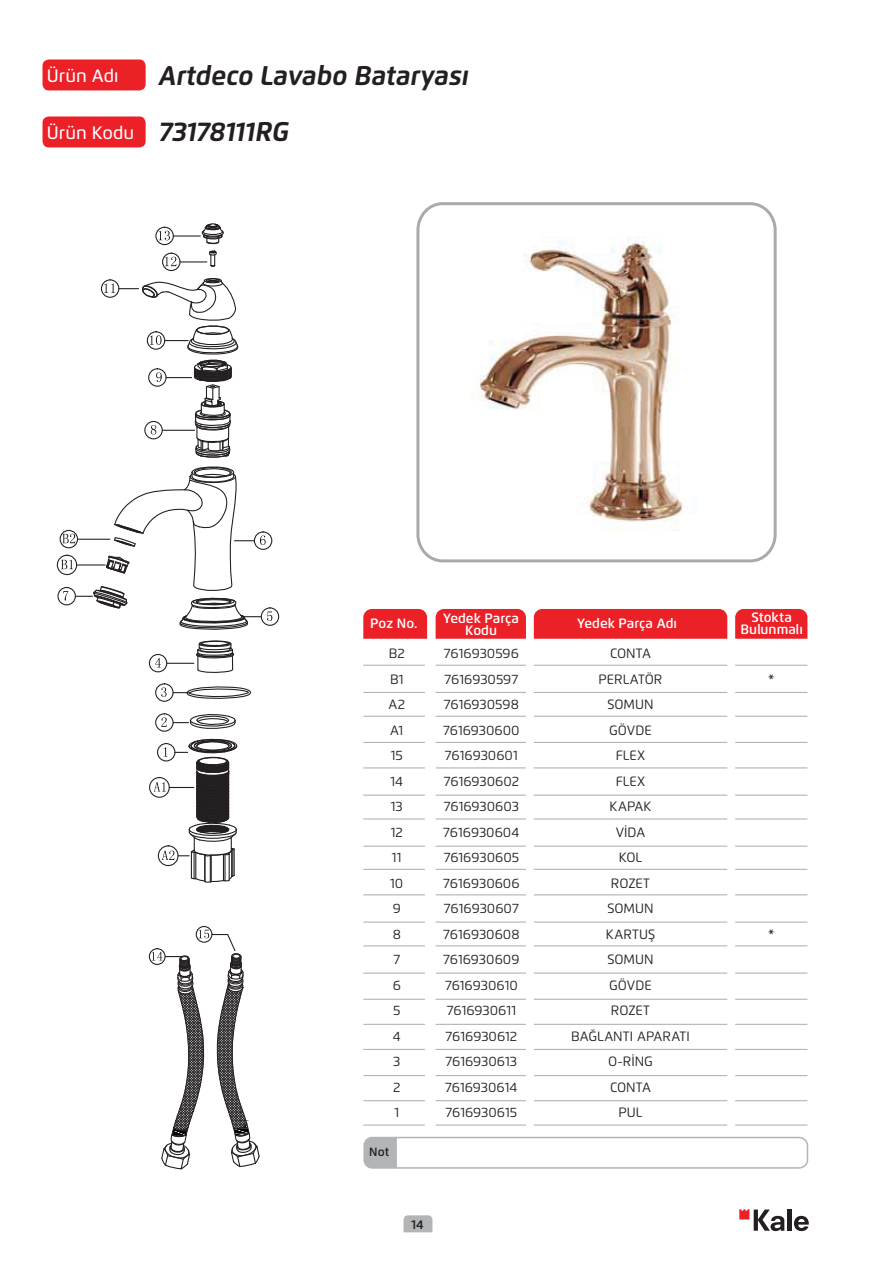
<style>
.page{position:relative;width:893px;height:1263px;background:#fff}
.page>*{position:absolute;margin:0;border:0;box-sizing:border-box;transform-origin:0 0}
.t1{font:italic 700 27px/56.4px "Flexo";letter-spacing:-.01em;color:#231f20}
.t2{font:500 18px "Flexo";color:#fff}
.t3{font:13.5px/25.5px "Flexo";color:#231f20;text-align:center}
.t4{font:600 13.5px/12px "Flexo";color:#fff;text-align:center}
.t5{font:600 12.75px "Flexo";color:#231f20}
.t6{font:600 12px "Flexo";color:#231f20}
.s1{font-weight:500;font-style:normal;font-size:18px;color:#fff}
</style>
<div class="page">
<svg style="left:404px;top:1215px;width:28px;height:17px"></svg>
<svg style="left:739px;top:1209px;width:45px;height:22px"></svg>
<hr style="left:787px;top:1209px;width:4px;height:22px;background:#231f20">
<svg style="left:794px;top:1216px;width:15px;height:15px"></svg>
<div style="left:43px;top:59px;width:103px;height:31px;background:#ec2027;border-radius:6px"></div>
<div style="left:43px;top:116px;width:103px;height:31px;background:#ec2027;border-radius:6px"></div>
<div style="left:149px;top:948px;width:17px;height:17px;border:1px solid #231f20;border-radius:50%"></div>
<div style="left:196px;top:926px;width:16px;height:17px;border:1px solid #231f20;border-radius:50%"></div>
<svg style="left:152px;top:930px;width:108px;height:240px"></svg>
<svg style="left:363px;top:1136px;width:446px;height:33px"></svg>
<div style="left:363px;top:609px;width:64px;height:30px;background:#ec2027"></div>
<div style="left:436px;top:609px;width:90px;height:30px;background:#ec2027"></div>
<div style="left:534px;top:609px;width:193px;height:30px;background:#ec2027"></div>
<div style="left:735px;top:609px;width:72px;height:30px;background:#ec2027"></div>
<hr style="left:363px;top:665px;width:62px;height:1px;background:#b2b4b6">
<hr style="left:436px;top:665px;width:90px;height:1px;background:#b2b4b6">
<hr style="left:534px;top:665px;width:193px;height:1px;background:#b2b4b6">
<hr style="left:735px;top:665px;width:72px;height:1px;background:#b2b4b6">
<hr style="left:363px;top:767px;width:62px;height:1px;background:#b2b4b6">
<hr style="left:436px;top:767px;width:90px;height:1px;background:#b2b4b6">
<hr style="left:534px;top:767px;width:193px;height:1px;background:#b2b4b6">
<hr style="left:735px;top:767px;width:72px;height:1px;background:#b2b4b6">
<hr style="left:363px;top:894px;width:62px;height:1px;background:#b2b4b6">
<hr style="left:436px;top:894px;width:90px;height:1px;background:#b2b4b6">
<hr style="left:534px;top:894px;width:193px;height:1px;background:#b2b4b6">
<hr style="left:735px;top:894px;width:72px;height:1px;background:#b2b4b6">
<hr style="left:363px;top:716px;width:62px;height:1px;background:#b2b4b6">
<hr style="left:436px;top:716px;width:90px;height:1px;background:#b2b4b6">
<hr style="left:534px;top:716px;width:193px;height:1px;background:#b2b4b6">
<hr style="left:735px;top:716px;width:72px;height:1px;background:#b2b4b6">
<hr style="left:363px;top:818px;width:62px;height:1px;background:#b2b4b6">
<hr style="left:436px;top:818px;width:90px;height:1px;background:#b2b4b6">
<hr style="left:534px;top:818px;width:193px;height:1px;background:#b2b4b6">
<hr style="left:735px;top:818px;width:72px;height:1px;background:#b2b4b6">
<hr style="left:363px;top:945px;width:62px;height:1px;background:#b2b4b6">
<hr style="left:436px;top:945px;width:90px;height:1px;background:#b2b4b6">
<hr style="left:534px;top:945px;width:193px;height:1px;background:#b2b4b6">
<hr style="left:735px;top:945px;width:72px;height:1px;background:#b2b4b6">
<hr style="left:363px;top:692px;width:62px;height:1px;background:#b2b4b6">
<hr style="left:436px;top:692px;width:90px;height:1px;background:#b2b4b6">
<hr style="left:534px;top:692px;width:193px;height:1px;background:#b2b4b6">
<hr style="left:735px;top:692px;width:72px;height:1px;background:#b2b4b6">
<hr style="left:363px;top:794px;width:62px;height:2px;background:#b2b4b6">
<hr style="left:436px;top:794px;width:90px;height:2px;background:#b2b4b6">
<hr style="left:534px;top:794px;width:193px;height:2px;background:#b2b4b6">
<hr style="left:735px;top:794px;width:72px;height:2px;background:#b2b4b6">
<hr style="left:363px;top:921px;width:62px;height:2px;background:#b2b4b6">
<hr style="left:436px;top:921px;width:90px;height:2px;background:#b2b4b6">
<hr style="left:534px;top:921px;width:193px;height:2px;background:#b2b4b6">
<hr style="left:735px;top:921px;width:72px;height:2px;background:#b2b4b6">
<hr style="left:363px;top:742px;width:62px;height:1px;background:#b2b4b6">
<hr style="left:436px;top:742px;width:90px;height:1px;background:#b2b4b6">
<hr style="left:534px;top:742px;width:193px;height:1px;background:#b2b4b6">
<hr style="left:735px;top:742px;width:72px;height:1px;background:#b2b4b6">
<hr style="left:363px;top:869px;width:62px;height:1px;background:#b2b4b6">
<hr style="left:436px;top:869px;width:90px;height:1px;background:#b2b4b6">
<hr style="left:534px;top:869px;width:193px;height:1px;background:#b2b4b6">
<hr style="left:735px;top:869px;width:72px;height:1px;background:#b2b4b6">
<hr style="left:363px;top:846px;width:62px;height:1px;background:#b2b4b6">
<hr style="left:436px;top:846px;width:90px;height:1px;background:#b2b4b6">
<hr style="left:534px;top:846px;width:193px;height:1px;background:#b2b4b6">
<hr style="left:735px;top:846px;width:72px;height:1px;background:#b2b4b6">
<hr style="left:363px;top:972px;width:62px;height:2px;background:#b2b4b6">
<hr style="left:436px;top:972px;width:90px;height:2px;background:#b2b4b6">
<hr style="left:534px;top:972px;width:193px;height:2px;background:#b2b4b6">
<hr style="left:735px;top:972px;width:72px;height:2px;background:#b2b4b6">
<hr style="left:363px;top:1049px;width:62px;height:1px;background:#b2b4b6">
<hr style="left:436px;top:1049px;width:90px;height:1px;background:#b2b4b6">
<hr style="left:534px;top:1049px;width:193px;height:1px;background:#b2b4b6">
<hr style="left:735px;top:1049px;width:72px;height:1px;background:#b2b4b6">
<hr style="left:363px;top:999px;width:62px;height:1px;background:#b2b4b6">
<hr style="left:436px;top:999px;width:90px;height:1px;background:#b2b4b6">
<hr style="left:534px;top:999px;width:193px;height:1px;background:#b2b4b6">
<hr style="left:735px;top:999px;width:72px;height:1px;background:#b2b4b6">
<hr style="left:363px;top:1075px;width:62px;height:1px;background:#b2b4b6">
<hr style="left:436px;top:1075px;width:90px;height:1px;background:#b2b4b6">
<hr style="left:534px;top:1075px;width:193px;height:1px;background:#b2b4b6">
<hr style="left:735px;top:1075px;width:72px;height:1px;background:#b2b4b6">
<hr style="left:363px;top:1024px;width:62px;height:1px;background:#b2b4b6">
<hr style="left:436px;top:1024px;width:90px;height:1px;background:#b2b4b6">
<hr style="left:534px;top:1024px;width:193px;height:1px;background:#b2b4b6">
<hr style="left:735px;top:1024px;width:72px;height:1px;background:#b2b4b6">
<hr style="left:363px;top:1100px;width:62px;height:1px;background:#b2b4b6">
<hr style="left:436px;top:1100px;width:90px;height:1px;background:#b2b4b6">
<hr style="left:534px;top:1100px;width:193px;height:1px;background:#b2b4b6">
<hr style="left:735px;top:1100px;width:72px;height:1px;background:#b2b4b6">
<hr style="left:363px;top:1124px;width:62px;height:2px;background:#b2b4b6">
<hr style="left:436px;top:1124px;width:90px;height:2px;background:#b2b4b6">
<hr style="left:534px;top:1124px;width:193px;height:2px;background:#b2b4b6">
<hr style="left:735px;top:1124px;width:72px;height:2px;background:#b2b4b6">
<img style="left:472px;top:237px;width:211px;height:293px">
<div style="left:416px;top:202px;width:361px;height:360px;border:3px solid #a8aaac;border-radius:26px"></div>
<svg style="left:104px;top:278px;width:135px;height:180px"></svg>
<div style="left:101px;top:279px;width:18px;height:19px;border:1px solid #231f20;border-radius:50%"></div>
<div style="left:162px;top:253px;width:19px;height:18px;border:1px solid #231f20;border-radius:50%"></div>
<svg style="left:158px;top:223px;width:66px;height:44px"></svg>
<hr style="left:173px;top:235px;width:27px;height:2px;background:#231f20">
<div style="left:155px;top:227px;width:19px;height:18px;border:1px solid #231f20;border-radius:50%"></div>
<div style="left:60px;top:530px;width:18px;height:18px;border:1px solid #231f20;border-radius:50%"></div>
<div style="left:57px;top:555px;width:20px;height:20px;border:1px solid #231f20;border-radius:50%"></div>
<div style="left:57px;top:587px;width:19px;height:18px;border:1px solid #231f20;border-radius:50%"></div>
<svg style="left:161px;top:717px;width:6px;height:10px"></svg>
<svg style="left:174px;top:714px;width:62px;height:15px"></svg>
<div style="left:155px;top:713px;width:19px;height:19px;border:1px solid #231f20;border-radius:50%"></div>
<div style="left:149px;top:777px;width:21px;height:21px;border:1px solid #231f20;border-radius:50%"></div>
<svg style="left:154px;top:738px;width:84px;height:145px"></svg>
<div style="left:158px;top:845px;width:21px;height:21px;border:1px solid #231f20;border-radius:50%"></div>
<svg style="left:161px;top:687px;width:6px;height:10px"></svg>
<svg style="left:174px;top:686px;width:77px;height:13px"></svg>
<div style="left:155px;top:683px;width:19px;height:19px;border:1px solid #231f20;border-radius:50%"></div>
<svg style="left:155px;top:658px;width:6px;height:9px"></svg>
<svg style="left:167px;top:640px;width:67px;height:33px"></svg>
<div style="left:149px;top:654px;width:18px;height:18px;border:1px solid #231f20;border-radius:50%"></div>
<div style="left:261px;top:607px;width:18px;height:19px;border:1px solid #231f20;border-radius:50%"></div>
<svg style="left:61px;top:466px;width:211px;height:164px"></svg>
<div style="left:254px;top:531px;width:18px;height:19px;border:1px solid #231f20;border-radius:50%"></div>
<h1 class="t1" style="left:47px;top:47px;width:423px;text-indent:111px">Artdeco Lavabo Bataryası<br><span class="s1">Ürün Kodu</span> 73178111RG</h1>
<h2 class="t2" style="left:47px;top:65px;width:73px">Ürün Adı</h2>
<p class="t4" style="left:370px;top:617px;width:49px">Poz No.</p>
<p class="t3" style="left:388px;top:641px;width:18px">B2<br>B1<br>A2<br>A1<br>15<br>14<br>13<br>12<br>11<br>10<br>9<br>8<br>7<br>6<br>5<br>4<br>3<br>2<br>1</p>
<p class="t6" style="left:369px;top:1145px;width:21px">Not</p>
<p class="t4" style="left:443px;top:613px;width:78px">Yedek Parça<br>Kodu</p>
<p class="t4" style="left:577px;top:617px;width:101px">Yedek Parça Adı</p>
<p class="t4" style="left:741px;top:612px;width:64px">Stokta<br>Bulunmalı</p>
<p class="t3" style="left:443px;top:641px;width:78px;text-align:left">7616930596<br>7616930597<br>7616930598<br>7616930600<br>7616930601<br>7616930602<br>7616930603<br>7616930604<br>7616930605<br>7616930606<br>7616930607<br>7616930608<br>7616930609<br>7616930610<br>7616930611<br>7616930612<br>7616930613<br>7616930614<br>7616930615</p>
<p class="t3" style="left:571px;top:641px;width:120px">CONTA<br>PERLATÖR<br>SOMUN<br>GÖVDE<br>FLEX<br>FLEX<br>KAPAK<br>VİDA<br>KOL<br>ROZET<br>SOMUN<br>KARTUŞ<br>SOMUN<br>GÖVDE<br>ROZET<br>BAĞLANTI APARATI<br>O-RİNG<br>CONTA<br>PUL</p>
<p class="t3" style="left:768px;top:666px;width:8px">*</p>
<p class="t3" style="left:768px;top:921px;width:8px">*</p>
<p class="t5" style="left:411px;top:1217px;width:14px">14</p>
</div>
